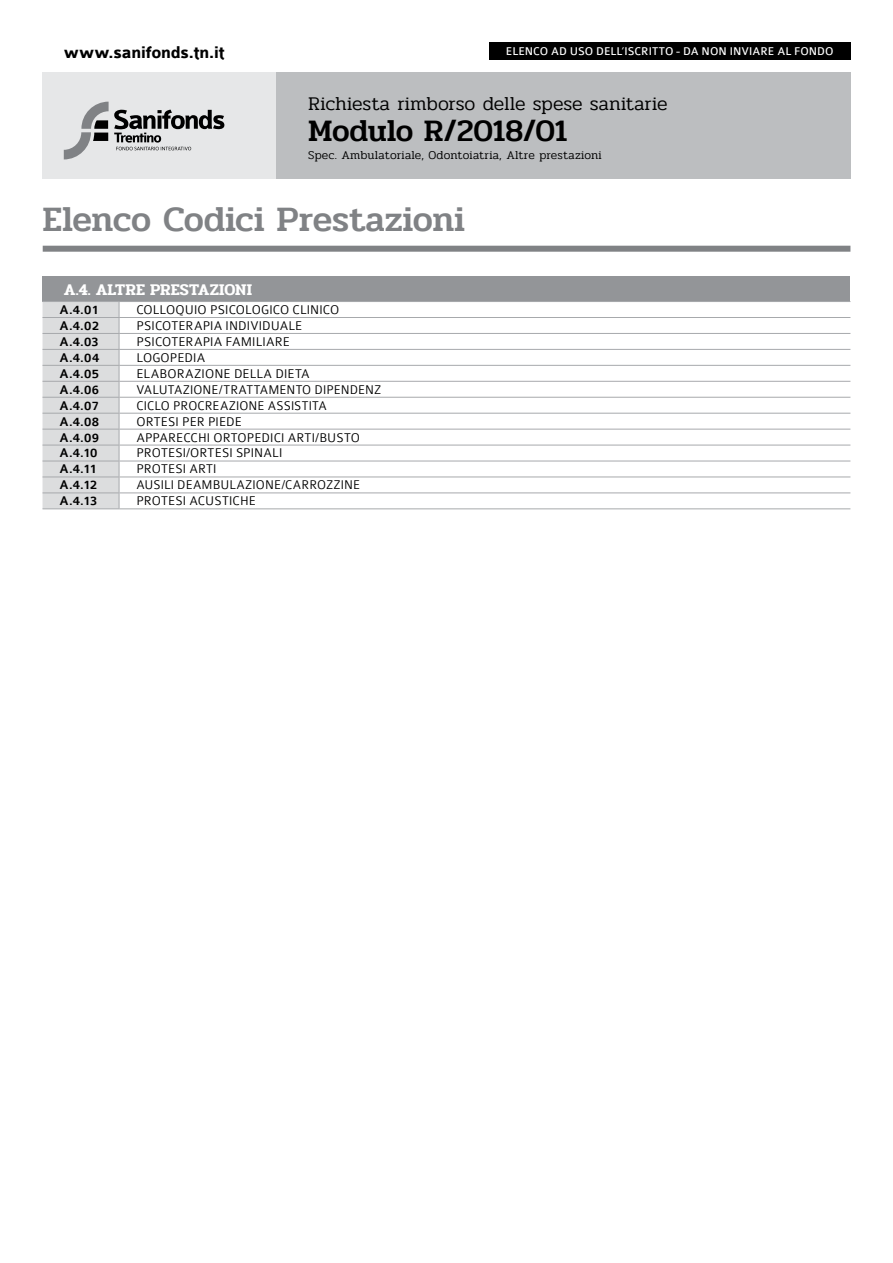
<style>
.page{position:relative;width:893px;height:1263px;background:#fff}
.page>*{position:absolute;margin:0;border:0;box-sizing:border-box;transform-origin:0 0}
.t1{font:500 36px "Pridi";letter-spacing:-.005em;color:#808285}
.t2{font:500 31.5px "Pridi";letter-spacing:-.015em;color:#000}
.t3{font:300 19.5px "Pridi";color:#000}
.t4{font:700 18px "Colaborate";letter-spacing:-.005em;color:#000}
.t5{font:600 16.5px "Pridi";color:#fff}
.t6{font:300 13.5px "Colaborate";letter-spacing:.01em;color:#000}
.t7{font:500 13.5px "Colaborate";letter-spacing:.015em;color:#000}
.t8{font:300 12px "Pridi";letter-spacing:.015em;color:#000}
.t9{font:12px "Colaborate";letter-spacing:.005em;color:#fff}
</style>
<div class="page">
<div style="left:489px;top:43px;width:361px;height:17px;background:#000"></div>
<div style="left:43px;top:276px;width:807px;height:26px;background:#939598"></div>
<hr style="left:43px;top:301px;width:76px;height:1px;background:#a7a9ac">
<hr style="left:119px;top:301px;width:731px;height:1px;background:#a7a9ac">
<hr style="left:119px;top:317px;width:731px;height:1px;background:#a7a9ac">
<hr style="left:119px;top:333px;width:731px;height:1px;background:#a7a9ac">
<hr style="left:119px;top:349px;width:731px;height:1px;background:#a7a9ac">
<hr style="left:119px;top:365px;width:731px;height:1px;background:#a7a9ac">
<hr style="left:119px;top:381px;width:731px;height:1px;background:#a7a9ac">
<hr style="left:119px;top:397px;width:731px;height:1px;background:#a7a9ac">
<hr style="left:119px;top:413px;width:731px;height:1px;background:#a7a9ac">
<hr style="left:119px;top:429px;width:731px;height:1px;background:#a7a9ac">
<hr style="left:119px;top:445px;width:731px;height:1px;background:#a7a9ac">
<hr style="left:119px;top:461px;width:731px;height:1px;background:#a7a9ac">
<hr style="left:119px;top:477px;width:731px;height:1px;background:#a7a9ac">
<hr style="left:119px;top:492px;width:731px;height:1px;background:#a7a9ac">
<svg style="left:43px;top:302px;width:77px;height:206px;background:#d8d9da"></svg>
<hr style="left:43px;top:508px;width:76px;height:1px;background:#a7a9ac">
<hr style="left:119px;top:508px;width:731px;height:1px;background:#a7a9ac">
<div style="left:43px;top:246px;width:807px;height:6px;background:#808285"></div>
<div style="left:276px;top:72px;width:574px;height:107px;background:#bcbec0"></div>
<div style="left:43px;top:72px;width:233px;height:107px;background:#e6e7e8"></div>
<svg style="left:64px;top:102px;width:160px;height:57px"></svg>
<h3 class="t4" style="left:64px;top:43px;width:162px">www.sanifonds.tn.it</h3>
<p class="t9" style="left:506px;top:45px;width:329px">ELENCO AD USO DELL’ISCRITTO - DA NON INVIARE AL FONDO</p>
<h3 class="t3" style="left:308px;top:90px;width:361px">Richiesta rimborso delle spese sanitarie</h3>
<h2 class="t2" style="left:308px;top:108px;width:261px">Modulo R/2018/01</h2>
<p class="t8" style="left:308px;top:147px;width:295px">Spec. Ambulatoriale, Odontoiatria, Altre prestazioni</p>
<h1 class="t1" style="left:43px;top:193px;width:424px">Elenco Codici Prestazioni</h1>
<p class="t5" style="left:64px;top:277px;width:43px">A.4. ALTRE</p>
<p class="t5" style="left:150px;top:277px;width:11px">PRESTAZIONI</p>
<p class="t7" style="left:60px;top:303px;width:41px">A.4.01</p>
<p class="t6" style="left:136px;top:303px;width:204px">COLLOQUIO PSICOLOGICO CLINICO</p>
<p class="t7" style="left:60px;top:319px;width:41px">A.4.02</p>
<p class="t6" style="left:136px;top:319px;width:167px">PSICOTERAPIA INDIVIDUALE</p>
<p class="t7" style="left:60px;top:335px;width:41px">A.4.03</p>
<p class="t6" style="left:136px;top:335px;width:155px">PSICOTERAPIA FAMILIARE</p>
<p class="t7" style="left:60px;top:350px;width:41px">A.4.04</p>
<p class="t6" style="left:136px;top:350px;width:70px">LOGOPEDIA</p>
<p class="t7" style="left:60px;top:366px;width:41px">A.4.05</p>
<p class="t6" style="left:136px;top:366px;width:175px">ELABORAZIONE DELLA DIETA</p>
<p class="t7" style="left:60px;top:382px;width:41px">A.4.06</p>
<p class="t6" style="left:136px;top:382px;width:246px">VALUTAZIONE/TRATTAMENTO DIPENDENZ</p>
<p class="t7" style="left:60px;top:398px;width:41px">A.4.07</p>
<p class="t6" style="left:136px;top:398px;width:192px">CICLO PROCREAZIONE ASSISTITA</p>
<p class="t7" style="left:60px;top:414px;width:41px">A.4.08</p>
<p class="t6" style="left:136px;top:414px;width:107px">ORTESI PER PIEDE</p>
<p class="t7" style="left:60px;top:430px;width:41px">A.4.09</p>
<p class="t6" style="left:136px;top:430px;width:225px">APPARECCHI ORTOPEDICI ARTI/BUSTO</p>
<p class="t7" style="left:60px;top:446px;width:40px">A.4.10</p>
<p class="t6" style="left:136px;top:446px;width:147px">PROTESI/ORTESI SPINALI</p>
<p class="t7" style="left:60px;top:462px;width:39px">A.4.11</p>
<p class="t6" style="left:136px;top:462px;width:82px">PROTESI ARTI</p>
<p class="t7" style="left:60px;top:478px;width:39px">A.4.12</p>
<p class="t6" style="left:136px;top:478px;width:225px">AUSILI DEAMBULAZIONE/CARROZZINE</p>
<p class="t7" style="left:60px;top:494px;width:39px">A.4.13</p>
<p class="t6" style="left:136px;top:494px;width:121px">PROTESI ACUSTICHE</p>
</div>
